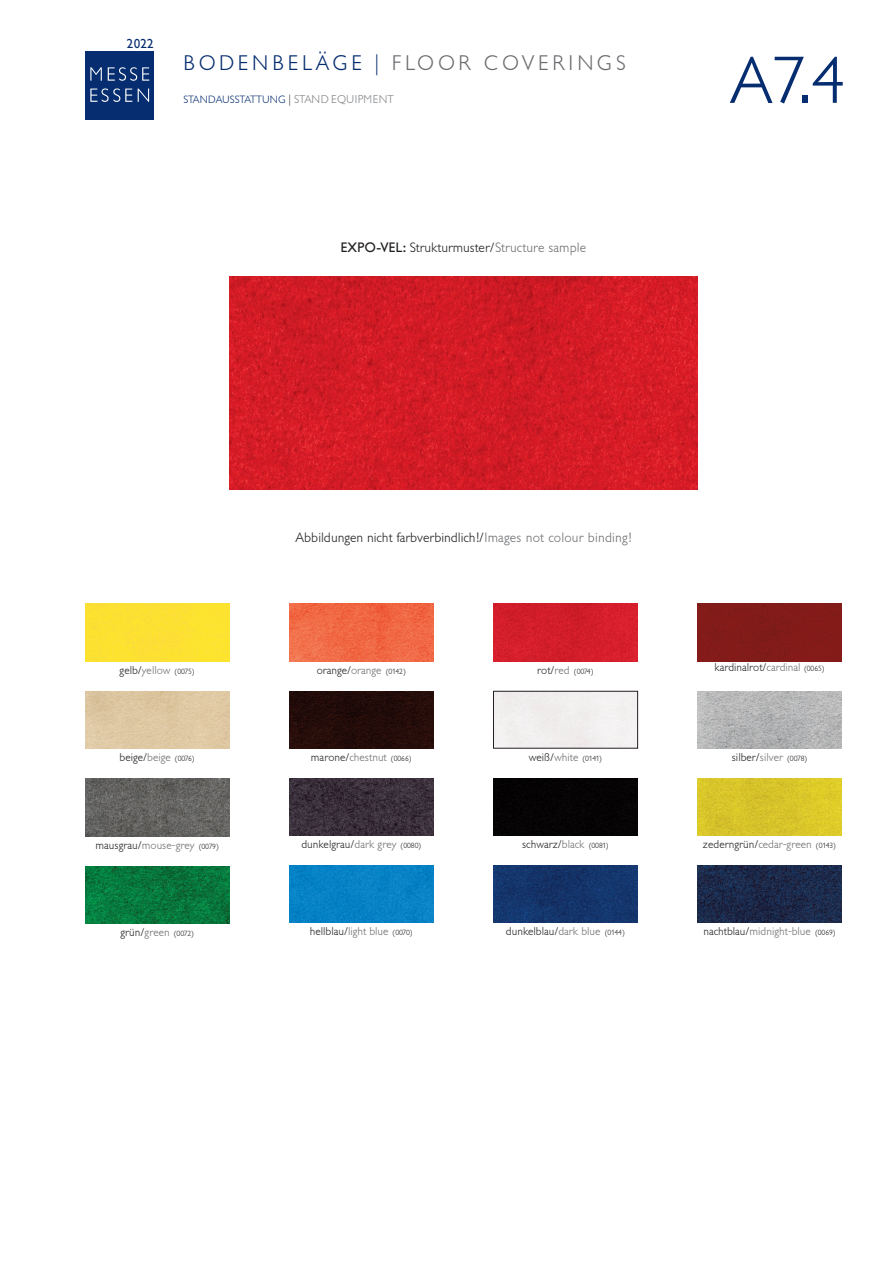
<style>
.page{position:relative;width:893px;height:1263px;background:#fff}
.page>*{position:absolute;margin:0;border:0;box-sizing:border-box;transform-origin:0 0}
.t1{font:300 66px "Gill Sans BQ";color:#052d6f}
.t2{font:300 21px "Gill Sans BQ";letter-spacing:.18em;color:#6c6d70}
.t3{font:300 13.5px "Gill Sans BQ";color:#231f20}
.t4{font:12.75px "Gill Sans BQ";color:#052d6f}
.t5{font:300 11.25px "Gill Sans BQ";color:#231f20}
.t6{font:300 11.25px "Gill Sans BQ";color:#6c6d70}
.t7{font:300 10.5px "Gill Sans BQ";color:#052d6f}
.t8{font:300 7.5px "Gill Sans BQ";letter-spacing:-.03em;color:#231f20}
.s1{color:#052d6f}
.s2{font-size:11.25px;color:#231f20}
.s3{font-size:11.25px;color:#808285}
.s4{font-weight:400}
.s5{color:#6c6d70}
.s6{color:#231f20}
.s7{font-size:7.5px;color:#231f20}
.s8{font-size:7.5px}
.s9{font-size:11.25px}
.s10{font-size:11.25px;color:#6c6d70}
</style>
<div class="page">
<div style="left:86px;top:51px;width:68px;height:68px;background:#052d6f"></div>
<svg style="left:90px;top:67px;width:59px;height:14px"></svg>
<svg style="left:90px;top:88px;width:59px;height:14px"></svg>
<img style="left:230px;top:276px;width:467px;height:213px">
<img style="left:85px;top:604px;width:145px;height:57px">
<img style="left:493px;top:604px;width:145px;height:57px">
<img style="left:289px;top:691px;width:145px;height:57px">
<img style="left:697px;top:691px;width:145px;height:57px">
<div style="left:493px;top:778px;width:145px;height:58px;background:#050404"></div>
<img style="left:697px;top:778px;width:145px;height:58px">
<div style="left:697px;top:604px;width:145px;height:57px;background:#821b19"></div>
<img style="left:85px;top:691px;width:145px;height:57px">
<img style="left:85px;top:779px;width:145px;height:57px">
<img style="left:289px;top:778px;width:145px;height:58px">
<img style="left:85px;top:866px;width:145px;height:57px">
<img style="left:289px;top:865px;width:145px;height:58px">
<img style="left:493px;top:865px;width:145px;height:58px">
<img style="left:697px;top:865px;width:145px;height:58px">
<img style="left:289px;top:604px;width:145px;height:57px">
<div style="left:493px;top:691px;width:145px;height:57px;border:1px solid #231f20"></div>
<p class="t4" style="left:127px;top:37px;width:28px">2022</p>
<h2 class="t2" style="left:184px;top:51px;width:444px"><span class="s1">BODENBELÄGE |</span> FLOOR COVERINGS</h2>
<p class="t7" style="left:184px;top:94px;width:212px">STANDAUSSTATTUNG <span class="s2">|</span> <span class="s3">STAND EQUIPMENT</span></p>
<p class="t3" style="left:341px;top:240px;width:247px"><span class="s4">EXPO-VEL:</span> Strukturmuster/<span class="s5">Structure sample</span></p>
<h1 class="t1" style="left:730px;top:44px;width:116px">A7.4</h1>
<p class="t3" style="left:296px;top:530px;width:337px">Abbildungen nicht farbverbindlich!/<span class="s5">Images not colour binding!</span></p>
<p class="t6" style="left:120px;top:663px;width:77px"><span class="s6">gelb/</span>yellow <span class="s7">(0075)</span></p>
<p class="t5" style="left:317px;top:663px;width:91px">orange/<span class="s5">orange</span> <span class="s8">(0142)</span></p>
<p class="t8" style="left:537px;top:667px;width:58px"><span class="s9">rot/</span><span class="s10">red</span> (0074)</p>
<p class="t5" style="left:714px;top:661px;width:112px">kardinalrot/<span class="s5">cardinal</span> <span class="s8">(0065)</span></p>
<p class="t5" style="left:120px;top:751px;width:77px">beige/<span class="s5">beige</span> <span class="s8">(0076)</span></p>
<p class="t6" style="left:311px;top:751px;width:102px"><span class="s6">marone/</span>chestnut <span class="s7">(0066)</span></p>
<p class="t8" style="left:529px;top:754px;width:75px"><span class="s9">weiß/</span><span class="s10">white</span> (0141)</p>
<p class="t5" style="left:732px;top:751px;width:77px">silber/<span class="s5">silver</span> <span class="s8">(0078)</span></p>
<p class="t6" style="left:95px;top:838px;width:125px"><span class="s6">mausgrau/</span>mouse-grey <span class="s7">(0079)</span></p>
<p class="t5" style="left:301px;top:838px;width:122px">dunkelgrau/<span class="s5">dark grey</span> <span class="s8">(0080)</span></p>
<p class="t5" style="left:522px;top:838px;width:88px">schwarz/<span class="s5">black</span> <span class="s8">(0081)</span></p>
<p class="t5" style="left:703px;top:838px;width:135px">zederngrün/<span class="s5">cedar-green</span> <span class="s8">(0143)</span></p>
<p class="t8" style="left:120px;top:929px;width:75px"><span class="s9">grün/</span><span class="s10">green</span> (0072)</p>
<p class="t5" style="left:310px;top:925px;width:105px">hellblau/<span class="s5">light blue</span> <span class="s8">(0070)</span></p>
<p class="t6" style="left:703px;top:925px;width:134px"><span class="s6">nachtblau/</span>midnight-blue <span class="s7">(0069)</span></p>
<p class="t5" style="left:506px;top:925px;width:121px">dunkelblau/<span class="s5">dark blue</span> <span class="s8">(0144)</span></p>
</div>
